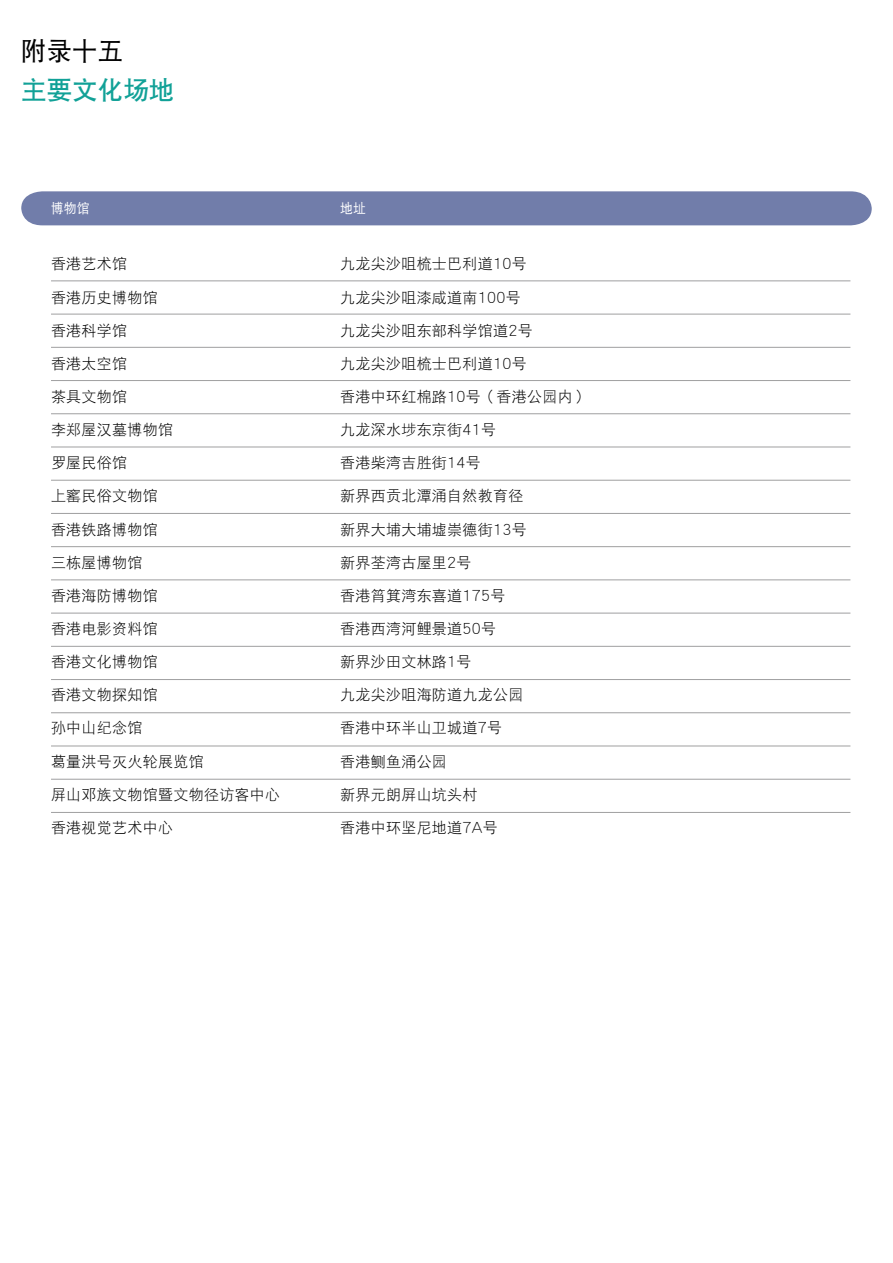
<style>
.page{position:relative;width:893px;height:1263px;background:#fff}
.page>*{position:absolute;margin:0;border:0;box-sizing:border-box;transform-origin:0 0}
.t1{font:25.5px "DF Hei GB5 HK W7";color:#11a197}
.t2{font:25.5px "DF Hei GB5 HK W5";color:#000}
.t3{font:15px "DF Hei GB5 HK W3";letter-spacing:.02em;color:#000}
.t4{font:13.5px "DF Hei GB5 HK W5";color:#fff;scale:.95 1}
</style>
<div class="page">
<div style="left:21px;top:191px;width:851px;height:34px;background:#717daa"></div>
<hr style="left:51px;top:347px;width:799px;height:1px;background:#9f9fa0">
<hr style="left:51px;top:314px;width:799px;height:1px;background:#9f9fa0">
<hr style="left:51px;top:447px;width:799px;height:1px;background:#9f9fa0">
<hr style="left:51px;top:281px;width:799px;height:1px;background:#9f9fa0">
<hr style="left:51px;top:413px;width:799px;height:1px;background:#9f9fa0">
<hr style="left:51px;top:380px;width:799px;height:1px;background:#9f9fa0">
<hr style="left:51px;top:513px;width:799px;height:1px;background:#9f9fa0">
<hr style="left:51px;top:480px;width:799px;height:1px;background:#9f9fa0">
<hr style="left:51px;top:613px;width:799px;height:1px;background:#9f9fa0">
<hr style="left:51px;top:679px;width:799px;height:1px;background:#9f9fa0">
<hr style="left:51px;top:712px;width:799px;height:1px;background:#9f9fa0">
<hr style="left:51px;top:746px;width:799px;height:1px;background:#9f9fa0">
<hr style="left:51px;top:779px;width:799px;height:1px;background:#9f9fa0">
<hr style="left:51px;top:546px;width:799px;height:1px;background:#9f9fa0">
<hr style="left:51px;top:580px;width:799px;height:1px;background:#9f9fa0">
<hr style="left:51px;top:646px;width:799px;height:1px;background:#9f9fa0">
<hr style="left:51px;top:812px;width:799px;height:1px;background:#9f9fa0">
<h1 class="t2" style="left:21px;top:37px;width:104px">附錄十五</h1>
<h1 class="t1" style="left:21px;top:76px;width:155px">主要文化場地</h1>
<p class="t4" style="left:51px;top:201px;width:42px">博物館</p>
<p class="t4" style="left:340px;top:201px;width:29px">地址</p>
<p class="t3" style="left:51px;top:256px;width:78px">香港藝術館</p>
<p class="t3" style="left:51px;top:289px;width:108px">香港歷史博物館</p>
<p class="t3" style="left:51px;top:322px;width:78px">香港科學館</p>
<p class="t3" style="left:51px;top:355px;width:78px">香港太空館</p>
<p class="t3" style="left:51px;top:388px;width:78px">茶具文物館</p>
<p class="t3" style="left:51px;top:422px;width:124px">李鄭屋漢墓博物館</p>
<p class="t3" style="left:51px;top:455px;width:78px">羅屋民俗館</p>
<p class="t3" style="left:51px;top:488px;width:108px">上窰民俗文物館</p>
<p class="t3" style="left:51px;top:521px;width:108px">香港鐵路博物館</p>
<p class="t3" style="left:51px;top:554px;width:93px">三棟屋博物館</p>
<p class="t3" style="left:51px;top:587px;width:108px">香港海防博物館</p>
<p class="t3" style="left:51px;top:620px;width:108px">香港電影資料館</p>
<p class="t3" style="left:51px;top:654px;width:108px">香港文化博物館</p>
<p class="t3" style="left:51px;top:687px;width:108px">香港文物探知館</p>
<p class="t3" style="left:51px;top:720px;width:93px">孫中山紀念館</p>
<p class="t3" style="left:51px;top:753px;width:154px">葛量洪號滅火輪展覽館</p>
<p class="t3" style="left:51px;top:786px;width:231px">屏山鄧族文物館暨文物徑訪客中心</p>
<p class="t3" style="left:51px;top:819px;width:124px">香港視覺藝術中心</p>
<p class="t3" style="left:340px;top:256px;width:188px">九龍尖沙咀梳士巴利道10號</p>
<p class="t3" style="left:340px;top:289px;width:182px">九龍尖沙咀漆咸道南100號</p>
<p class="t3" style="left:340px;top:322px;width:194px">九龍尖沙咀東部科學館道2號</p>
<p class="t3" style="left:340px;top:355px;width:188px">九龍尖沙咀梳士巴利道10號</p>
<p class="t3" style="left:340px;top:388px;width:249px">香港中環紅棉路10號（香港公園內）</p>
<p class="t3" style="left:340px;top:422px;width:158px">九龍深水埗東京街41號</p>
<p class="t3" style="left:340px;top:455px;width:142px">香港柴灣吉勝街14號</p>
<p class="t3" style="left:340px;top:488px;width:185px">新界西貢北潭涌自然教育徑</p>
<p class="t3" style="left:340px;top:521px;width:188px">新界大埔大埔墟崇德街13號</p>
<p class="t3" style="left:340px;top:554px;width:133px">新界荃灣古屋里2號</p>
<p class="t3" style="left:340px;top:587px;width:167px">香港筲箕灣東喜道175號</p>
<p class="t3" style="left:340px;top:620px;width:158px">香港西灣河鯉景道50號</p>
<p class="t3" style="left:340px;top:654px;width:133px">新界沙田文林路1號</p>
<p class="t3" style="left:340px;top:687px;width:185px">九龍尖沙咀海防道九龍公園</p>
<p class="t3" style="left:340px;top:720px;width:164px">香港中環半山衛城道7號</p>
<p class="t3" style="left:340px;top:753px;width:108px">香港鰂魚涌公園</p>
<p class="t3" style="left:340px;top:786px;width:139px">新界元朗屏山坑頭村</p>
<p class="t3" style="left:340px;top:819px;width:159px">香港中環堅尼地道7A號</p>
</div>
